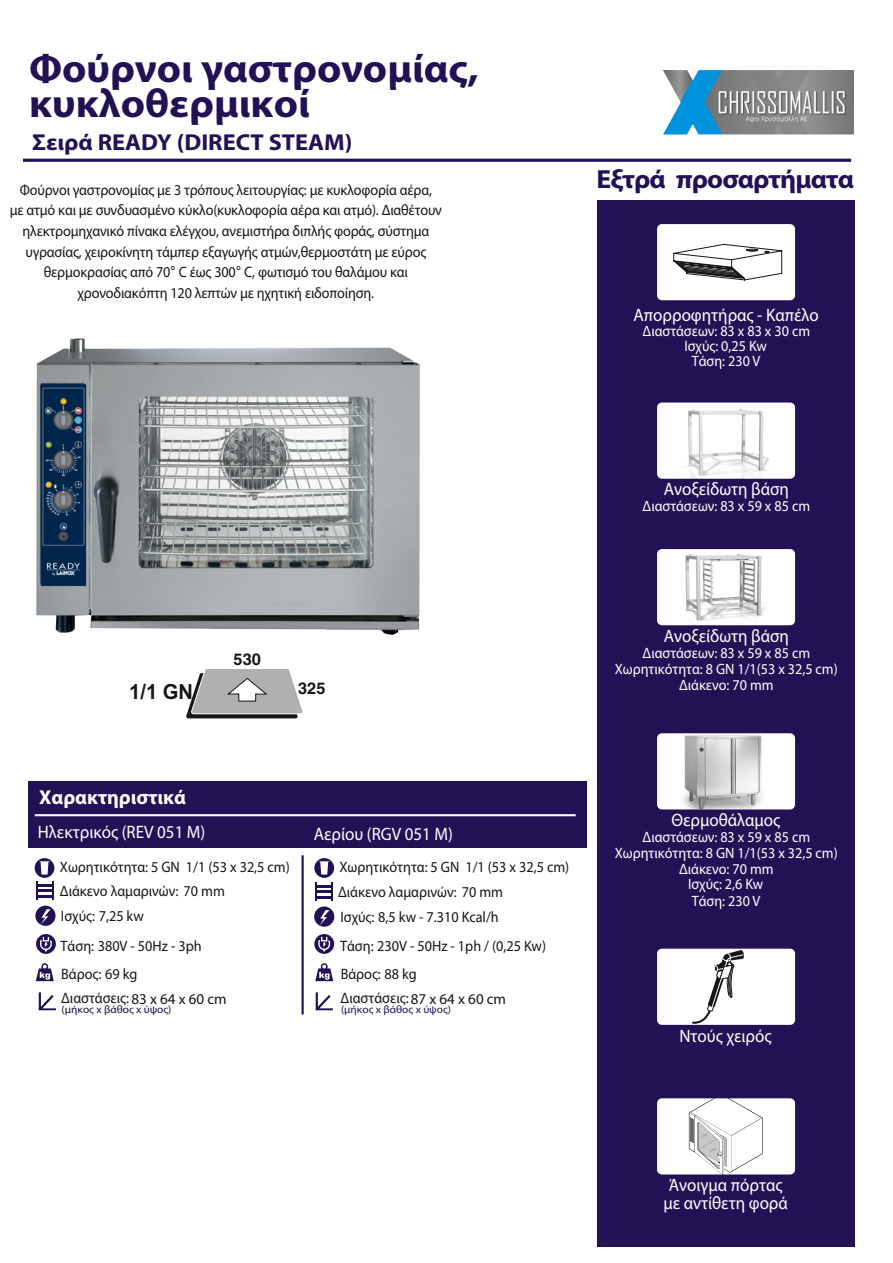
<style>
.page{position:relative;width:893px;height:1263px;background:#fff}
.page>*{position:absolute;margin:0;border:0;box-sizing:border-box;transform-origin:0 0}
.t1{font:700 40.05px/35.1px "Myriad Pro";color:#221255;scale:1.05 1}
.t2{font:700 26.25px "Myriad Pro";letter-spacing:-.03em;color:#221255;scale:1.05 1}
.t3{font:700 23.1px "Myriad Pro";color:#221255;scale:1.05 1}
.t4{font:700 20.85px "Arial";color:#151616}
.t5{font:700 20.1px "Myriad Pro";color:#fff}
.t6{font:18px/17.7px "Myriad Pro";color:#fff;scale:.94 1}
.t7{font:700 16.35px "Arial";color:#151616}
.t8{font:15.15px/20.5px "Myriad Pro";letter-spacing:-.01em;color:#151616;scale:.94 1}
.t9{font:15px/15.6px "Myriad Pro";color:#fff;text-align:center;scale:.94 1}
.t10{font:10.8px "Myriad Pro";color:#160e44;scale:1.06 1}
.t11{font:10.8px "Myriad Pro";color:#221255;scale:1.06 1}
.s1{font-family:"Arial"}
.s2{font-size:15px}
</style>
<div class="page">
<div style="left:597px;top:200px;width:258px;height:1046px;background:#221255"></div>
<hr style="left:23px;top:159px;width:828px;height:3px;background:#221255">
<div style="left:28px;top:781px;width:558px;height:67px;background:#221255"></div>
<div style="left:655px;top:222px;width:142px;height:80px;background:#fff;border-radius:6px"></div>
<svg style="left:673px;top:244px;width:109px;height:36px"></svg>
<div style="left:654px;top:221px;width:144px;height:82px;border:3px solid #221255;border-radius:6px"></div>
<img style="left:663px;top:70px;width:191px;height:65px">
<hr style="left:35px;top:814px;width:541px;height:2px;background:#fff">
<div style="left:655px;top:401px;width:142px;height:79px;background:#fff;border-radius:6px"></div>
<img style="left:688px;top:409px;width:82px;height:69px">
<div style="left:654px;top:399px;width:144px;height:83px;border:3px solid #221255;border-radius:6px"></div>
<div style="left:655px;top:547px;width:142px;height:80px;background:#fff;border-radius:6px"></div>
<img style="left:685px;top:554px;width:80px;height:67px">
<div style="left:654px;top:546px;width:144px;height:82px;border:3px solid #221255;border-radius:6px"></div>
<div style="left:655px;top:732px;width:142px;height:79px;background:#fff;border-radius:6px"></div>
<img style="left:683px;top:735px;width:79px;height:74px">
<div style="left:654px;top:730px;width:144px;height:83px;border:3px solid #221255;border-radius:6px"></div>
<div style="left:655px;top:947px;width:142px;height:79px;background:#fff;border-radius:6px"></div>
<svg style="left:692px;top:950px;width:52px;height:74px"></svg>
<div style="left:654px;top:945px;width:144px;height:83px;border:3px solid #221255;border-radius:6px"></div>
<svg style="left:186px;top:669px;width:117px;height:49px"></svg>
<img style="left:37px;top:339px;width:383px;height:295px">
<svg style="left:36px;top:963px;width:18px;height:18px"></svg>
<svg style="left:39px;top:992px;width:17px;height:18px"></svg>
<div style="left:35px;top:906px;width:21px;height:20px;background:#221255;border-radius:50%"></div>
<svg style="left:41px;top:909px;width:10px;height:16px"></svg>
<svg style="left:36px;top:934px;width:20px;height:20px"></svg>
<svg style="left:40px;top:937px;width:12px;height:14px"></svg>
<div style="left:35px;top:858px;width:19px;height:20px;background:#221255;border-radius:50%"></div>
<svg style="left:39px;top:861px;width:11px;height:14px"></svg>
<svg style="left:315px;top:963px;width:18px;height:18px"></svg>
<svg style="left:316px;top:992px;width:17px;height:18px"></svg>
<div style="left:314px;top:906px;width:20px;height:21px;background:#221255;border-radius:50%"></div>
<svg style="left:320px;top:910px;width:9px;height:15px"></svg>
<svg style="left:314px;top:934px;width:20px;height:20px"></svg>
<svg style="left:318px;top:937px;width:12px;height:14px"></svg>
<svg style="left:314px;top:858px;width:20px;height:20px"></svg>
<svg style="left:319px;top:861px;width:10px;height:14px"></svg>
<svg style="left:36px;top:882px;width:17px;height:18px"></svg>
<svg style="left:316px;top:882px;width:17px;height:19px"></svg>
<hr style="left:301px;top:855px;width:3px;height:159px;background:#221255">
<div style="left:655px;top:1097px;width:142px;height:79px;background:#fff;border-radius:6px"></div>
<svg style="left:689px;top:1099px;width:73px;height:75px"></svg>
<div style="left:654px;top:1095px;width:144px;height:83px;border:3px solid #221255;border-radius:6px"></div>
<h1 class="t1" style="left:29px;top:54px;width:430px">Φούρνοι γαστρονομίας, κυκλοθερμικοί</h1>
<h3 class="t3" style="left:32px;top:132px;width:307px">Σειρά READY (DIRECT STEAM)</h3>
<p class="t8" style="left:10px;top:181px;width:461px;text-align:center">Φούρνοι γαστρονομίας με 3 τρόπους λειτουργίας: με κυκλοφορία αέρα,<br>με ατμό και με συνδυασμένο κύκλο(κυκλοφορία αέρα και ατμό). Διαθέτουν ηλεκτρομηχανικό πίνακα ελέγχου, ανεμιστήρα διπλής φοράς, σύστημα υγρασίας, χειροκίνητη τάμπερ εξαγωγής ατμών,θερμοστάτη με εύρος θερμοκρασίας από 70<span class="s1">°</span> C έως 300<span class="s1">°</span> C, φωτισμό του θαλάμου και χρονοδιακόπτη 120 λεπτών με ηχητική ειδοποίηση.</p>
<h2 class="t2" style="left:596px;top:168px;width:247px">Εξτρά προσαρτήματα</h2>
<p class="t6" style="left:633px;top:307px;width:199px">Απορροφητήρας - Καπέλο</p>
<p class="t9" style="left:643px;top:325px;width:180px;line-height:15px">Διαστάσεων: 83 x 83 x 30 cm<br>Ισχύς: 0,25 Kw<br>Τάση: 230 V</p>
<p class="t6" style="left:664px;top:482px;width:135px">Ανοξείδωτη βάση</p>
<p class="t9" style="left:643px;top:500px;width:180px">Διαστάσεων: 83 x 59 x 85 cm</p>
<h3 class="t4" style="left:129px;top:683px;width:65px">1/1 GN</h3>
<h3 class="t5" style="left:39px;top:789px;width:148px">Χαρακτηριστικά</h3>
<p class="t7" style="left:234px;top:653px;width:29px">530</p>
<p class="t7" style="left:298px;top:682px;width:29px">325</p>
<p class="t6" style="left:38px;top:824px;width:180px">Ηλεκτρικός (REV 051 M)</p>
<p class="t6" style="left:314px;top:826px;width:150px">Αερίου (RGV 051 M)</p>
<p class="t8" style="left:60px;top:858px;width:246px">Χωρητικότητα: 5 GN 1/1 (53 x 32,5 cm)</p>
<p class="t8" style="left:339px;top:858px;width:246px">Χωρητικότητα: 5 GN 1/1 (53 x 32,5 cm)</p>
<p class="t8" style="left:60px;top:882px;width:177px">Διάκενο λαμαρινών: 70 mm</p>
<p class="t8" style="left:338px;top:883px;width:177px">Διάκενο λαμαρινών: 70 mm</p>
<p class="t8" style="left:61px;top:907px;width:90px">Ισχύς: 7,25 kw</p>
<p class="t8" style="left:340px;top:908px;width:170px">Ισχύς: 8,5 kw - 7.310 Kcal/h</p>
<p class="t8" style="left:61px;top:936px;width:152px">Τάση: 380V - 50Hz - 3ph</p>
<p class="t8" style="left:340px;top:937px;width:221px">Τάση: 230V - 50Hz - 1ph / (0,25 Kw)</p>
<p class="t8" style="left:61px;top:963px;width:178px;line-height:24.3px">Βάρος: 69 kg<br>Διαστάσεις: <span class="s2">83 x 64 x 60 cm</span></p>
<p class="t10" style="left:62px;top:1004px;width:105px">(μήκος x βάθος x ύψος)</p>
<p class="t8" style="left:341px;top:963px;width:178px;line-height:24.3px">Βάρος: 88 kg<br>Διαστάσεις: <span class="s2">87 x 64 x 60 cm</span></p>
<p class="t11" style="left:341px;top:1004px;width:105px">(μήκος x βάθος x ύψος)</p>
<p class="t6" style="left:664px;top:629px;width:135px">Ανοξείδωτη βάση</p>
<p class="t9" style="left:615px;top:646px;width:239px">Διαστάσεων: 83 x 59 x 85 cm<br>Χωρητικότητα: 8 GN 1/1(53 x 32,5 cm)<br>Διάκενο: 70 mm</p>
<p class="t6" style="left:671px;top:813px;width:117px">Θερμοθάλαμος</p>
<p class="t9" style="left:615px;top:830px;width:239px">Διαστάσεων: 83 x 59 x 85 cm<br>Χωρητικότητα: 8 GN 1/1(53 x 32,5 cm)<br>Διάκενο: 70 mm<br>Ισχύς: 2,6 Kw</p>
<p class="t9" style="left:692px;top:894px;width:74px">Τάση: 230 V</p>
<p class="t6" style="left:679px;top:1028px;width:100px">Ντούς χειρός</p>
<p class="t6" style="left:663px;top:1178px;width:134px">Άνοιγμα πόρτας με αντίθετη φορά</p>
</div>
